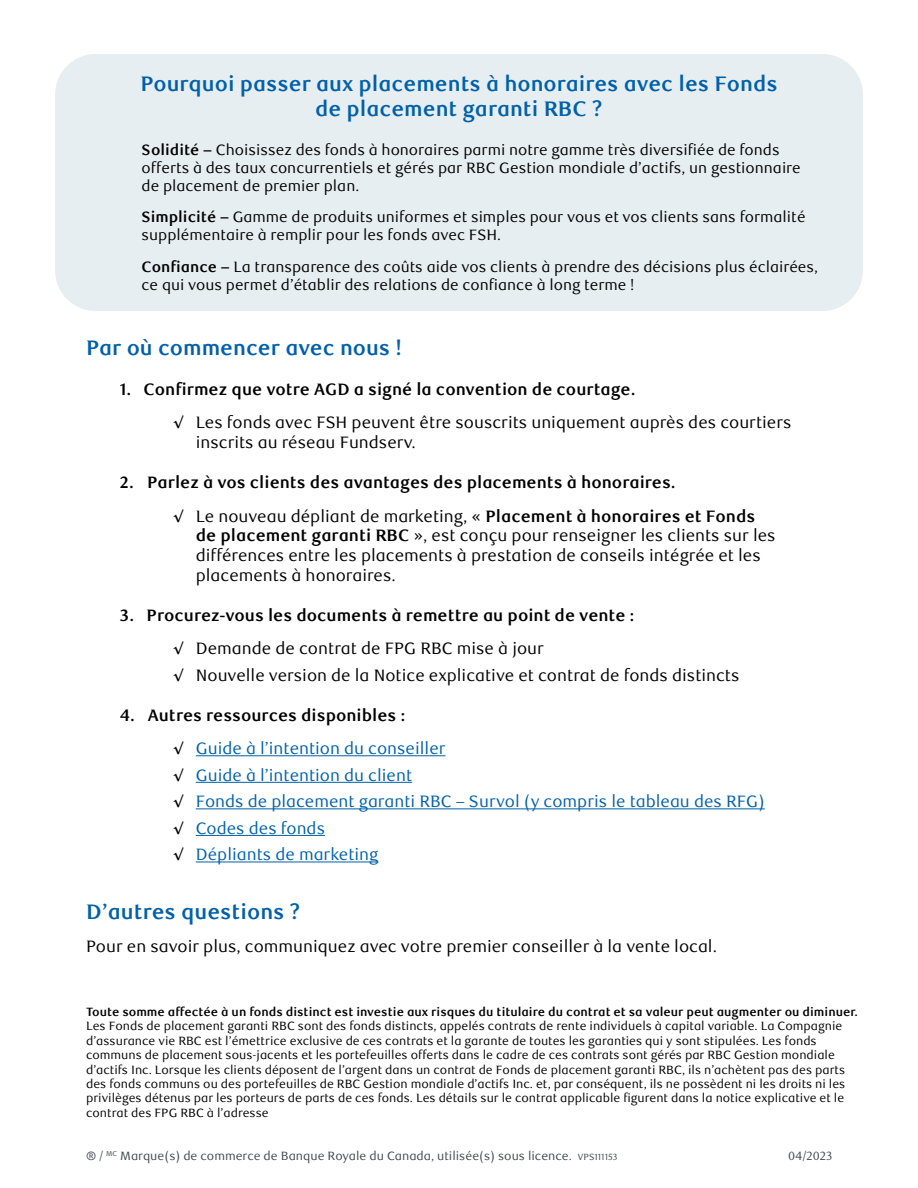
<style>
.page{position:relative;width:918px;height:1188px;background:#fff}
.page>*{position:absolute;margin:0;border:0;box-sizing:border-box;transform-origin:0 0}
.t1{font:700 21px/25.2px "RBC Text";color:#0060a9;text-align:center}
.t2{font:16.5px/19.8px "RBC Text";color:#000}
.t3{font:700 16.5px/33.3px "RBC Text";color:#000}
.t4{font:16.5px/26.5px "RBC Text";color:#0060a9}
.t5{font:15px/18px "RBC Text";color:#000}
.t6{font:12px/14.4px "RBC Text";color:#000}
.t7{font:700 12px "RBC Text";color:#000}
.t8{font:12px "RBC Text";color:#40474f}
.s1{font-weight:700}
.s2{font-family:"RBC Display";font-weight:700}
.s3{font-family:"RBC Display"}
.s4{font-weight:400}
.s5{font-weight:400;color:#0060a9}
.s6{font-family:"RBC Display";font-weight:700;color:#000}
.s7{font-size:9px}
</style>
<div class="page">
<div style="left:55px;top:54px;width:808px;height:257px;background:#e7eef1;border-radius:40px"></div>
<hr style="left:196px;top:755px;width:250px;height:1px;background:#0060a9">
<hr style="left:196px;top:782px;width:216px;height:1px;background:#0060a9">
<hr style="left:196px;top:808px;width:569px;height:1px;background:#0060a9">
<hr style="left:196px;top:835px;width:129px;height:1px;background:#0060a9">
<hr style="left:196px;top:862px;width:182px;height:1px;background:#0060a9">
<h1 class="t1" style="left:140px;top:72px;width:639px">Pourquoi passer aux placements à honoraires avec les Fonds de placement garanti RBC ?</h1>
<p class="t5" style="left:142px;top:141px;width:661px"><span class="s1">Solidité –</span> Choisissez des fonds à honoraires parmi notre gamme très diversifiée de fonds offerts à des taux concurrentiels et gérés par RBC Gestion mondiale d’actifs, un gestionnaire de placement de premier plan.</p>
<p class="t5" style="left:142px;top:208px;width:666px"><span class="s1">Simplicité –</span> Gamme de produits uniformes et simples pour vous et vos clients sans formalité supplémentaire à remplir pour les fonds avec FSH.</p>
<p class="t5" style="left:142px;top:258px;width:678px"><span class="s1">Confiance –</span> La transparence des coûts aide vos clients à prendre des décisions plus éclairées, ce qui vous permet d’établir des relations de confiance à long terme !</p>
<h1 class="t1" style="left:86px;top:336px;width:317px">Par où commencer avec nous !</h1>
<h2 class="t2" style="left:173px;top:373px;width:620px;line-height:33.3px;text-indent:-53px"><span class="s1">1. Confirmez que votre AGD a signé la convention de courtage.<br></span><span class="s2">√</span> Les fonds avec FSH peuvent être souscrits uniquement auprès des courtiers</h2>
<h2 class="t2" style="left:196px;top:433px;width:221px">inscrits au réseau Fundserv.</h2>
<h2 class="t3" style="left:173px;top:466px;width:584px;text-indent:-53px">2. Parlez à vos clients des avantages des placements à honoraires.<br><span class="s3">√</span> <span class="s4">Le nouveau dépliant de marketing, «</span> Placement à honoraires et Fonds</h2>
<h2 class="t2" style="left:196px;top:526px;width:581px"><span class="s1">de placement garanti RBC</span> », est conçu pour renseigner les clients sur les différences entre les placements à prestation de conseils intégrée et les placements à honoraires.</h2>
<h2 class="t3" style="left:173px;top:599px;width:463px;text-indent:-53px">3. Procurez-vous les documents à remettre au point de vente : <span class="s3">√</span> <span class="s4">Demande de contrat de FPG RBC mise à jour</span></h2>
<h2 class="t2" style="left:173px;top:666px;width:568px"><span class="s2">√</span> Nouvelle version de la Notice explicative et contrat de fonds distincts</h2>
<h2 class="t3" style="left:173px;top:699px;width:274px;text-indent:-53px">4. Autres ressources disponibles :<br><span class="s3">√</span> <span class="s5">Guide à l’intention du conseiller</span></h2>
<h2 class="t4" style="left:173px;top:762px;width:593px"><span class="s6">√</span> Guide à l’intention du client<br><span class="s6">√</span> Fonds de placement garanti RBC – Survol (y compris le tableau des RFG) <span class="s6">√</span> Codes des fonds<br><span class="s6">√</span> Dépliants de marketing</h2>
<h1 class="t1" style="left:86px;top:900px;width:216px">D’autres questions ?</h1>
<h2 class="t2" style="left:86px;top:937px;width:632px">Pour en savoir plus, communiquez avec votre premier conseiller à la vente local.</h2>
<p class="t7" style="left:86px;top:1005px;width:774px">Toute somme affectée à un fonds distinct est investie aux risques du titulaire du contrat et sa valeur peut augmenter ou diminuer.</p>
<p class="t6" style="left:86px;top:1019px;width:761px">Les Fonds de placement garanti RBC sont des fonds distincts, appelés contrats de rente individuels à capital variable. La Compagnie d’assurance vie RBC est l’émettrice exclusive de ces contrats et la garante de toutes les garanties qui y sont stipulées. Les fonds communs de placement sous-jacents et les portefeuilles offerts dans le cadre de ces contrats sont gérés par RBC Gestion mondiale d’actifs Inc. Lorsque les clients déposent de l’argent dans un contrat de Fonds de placement garanti RBC, ils n’achètent pas des parts des fonds communs ou des portefeuilles de RBC Gestion mondiale d’actifs Inc. et, par conséquent, ils ne possèdent ni les droits ni les privilèges détenus par les porteurs de parts de ces fonds. Les détails sur le contrat applicable figurent dans la notice explicative et le contrat des FPG RBC à l’adresse</p>
<p class="t8" style="left:86px;top:1149px;width:533px">® / <sup>MC</sup> Marque(s) de commerce de Banque Royale du Canada, utilisée(s) sous licence. <span class="s7">VPS111153</span></p>
<p class="t8" style="left:788px;top:1149px;width:46px">04/2023</p>
</div>
